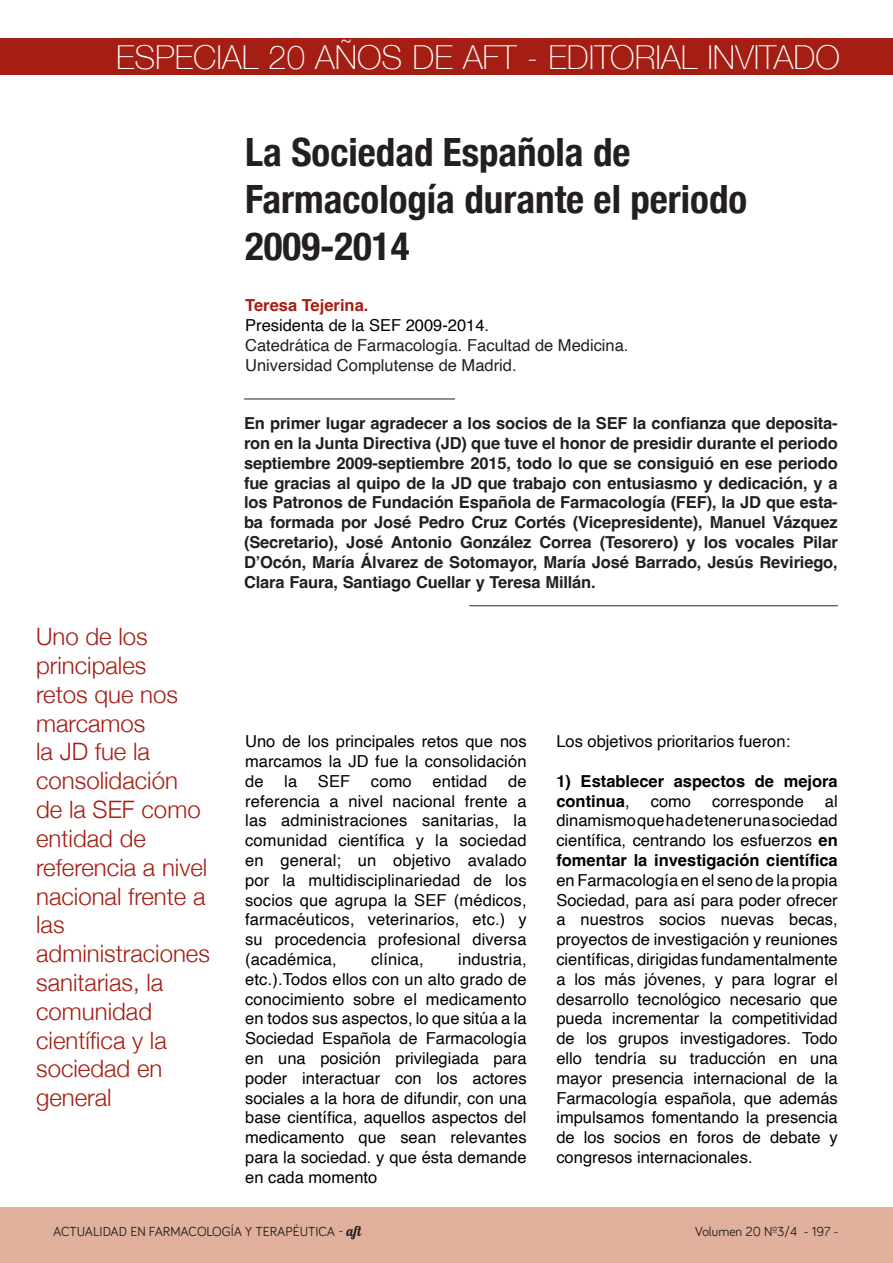
<style>
.page{position:relative;width:893px;height:1263px;background:#fff}
.page>*{position:absolute;margin:0;border:0;box-sizing:border-box;transform-origin:0 0}
.Titular{font:700 condensed 39px/46.8px "Helvetica Neue";color:#231f20}
.t1{font:100 33px "Helvetica Neue";color:#fff}
.t2{font:300 24px/28.8px "Helvetica Neue";color:#a41e14}
.t3{font:16.5px/19.8px "Helvetica";color:#000001;text-align:justify}
.ENTRADILLA_EDITORIAL{font:700 16.5px/19.8px "Helvetica";letter-spacing:-.01em;color:#231f20;text-align:justify}
.t4{font:16.5px "Helvetica";color:#231f20}
.t5{font:700 16.5px/19.8px "Helvetica";color:#000001}
.t6{font:700 16.5px "Helvetica";color:#a41e14}
.t7{font:13.5px "Bariol";color:#231f20}
.s1{font-weight:400}
.s2{font-weight:700}
.s3{font-family:"Lobster 1.4"}
</style>
<div class="page">
<div style="left:0;top:1207px;width:893px;height:56px;background:#e1b09c"></div>
<div style="left:0;top:38px;width:893px;height:36px;background:#a41e14"></div>
<hr style="left:244px;top:399px;width:211px;height:1px;background:#231f20">
<hr style="left:469px;top:605px;width:369px;height:1px;background:#231f20">
<h2 class="t1" style="left:116px;top:32px;width:725px">ESPECIAL 20 AÑOS DE AFT - EDITORIAL INVITADO</h2>
<p class="Titular" style="left:245px;top:126px;width:504px">La Sociedad Española de<br>Farmacología durante el periodo<br>2009-2014</p>
<p class="t6" style="left:245px;top:296px;width:125px">Teresa Tejerina.</p>
<p class="t3" style="left:245px;top:316px;width:245px">Presidenta de la SEF 2009-2014.</p>
<p class="t4" style="left:245px;top:332px;width:385px">Catedrática de Farmacología. Facultad de Medicina.</p>
<p class="t4" style="left:245px;top:352px;width:273px">Universidad Complutense de Madrid.</p>
<p class="t2" style="left:36px;top:620px;width:143px">Uno de los principales retos que nos marcamos<br>la JD fue la consolidación</p>
<p class="t2" style="left:36px;top:793px;width:173px">de la SEF como entidad de referencia a nivel nacional frente a las</p>
<p class="t2" style="left:36px;top:937px;width:175px">administraciones sanitarias, la comunidad científica y la sociedad en</p>
<p class="t2" style="left:36px;top:1081px;width:77px">general</p>
<p class="ENTRADILLA_EDITORIAL" style="left:244px;top:415px;width:595px">En primer lugar agradecer a los socios de la SEF la confianza que deposita&shy;ron en la Junta Directiva (JD) que tuve el honor de presidir durante el periodo septiembre 2009-septiembre 2015, todo lo que se consiguió en ese periodo fue gracias al quipo de la JD que trabajo con entusiasmo y dedicación, y a los Patronos de Fundación Española de Farmacología (FEF), la JD que esta&shy;ba formada por José Pedro Cruz Cortés (Vicepresidente), Manuel Vázquez (Secretario), José Antonio González Correa (Tesorero) y los vocales Pilar D’Ocón, María Álvarez de Sotomayor, María José Barrado, Jesús Reviriego, Clara Faura, Santiago Cuellar y Teresa Millán.</p>
<p class="t3" style="left:245px;top:732px;width:283px">Uno de los principales retos que nos marcamos la JD fue la consolidación de la SEF como entidad de referencia a nivel nacional frente a las administraciones sanitarias, la comunidad científica y la sociedad en general; un objetivo avalado por la multidisciplinariedad de los socios que agrupa la SEF (médicos, farmacéuticos, veterinarios, etc.) y su procedencia profesional diversa (académica,</p>
<p class="t3" style="left:371px;top:950px;width:54px">clínica,</p>
<p class="t3" style="left:245px;top:950px;width:283px;text-indent:213px">industria, etc.).Todos ellos con un alto grado de conocimiento sobre el medicamento en todos sus aspectos, lo que sitúa a la Sociedad Española de Farmacología en una posición privilegiada para poder interactuar con los actores sociales a la hora de difundir, con una base científica, aquellos aspectos del medicamento que sean relevantes para la sociedad. y que ésta demande en cada momento</p>
<p class="t3" style="left:556px;top:732px;width:235px">Los objetivos prioritarios fueron:</p>
<p class="t5" style="left:556px;top:773px;width:283px">1) Establecer aspectos de mejora continua<span class="s1">,</span></p>
<p class="t3" style="left:651px;top:791px;width:42px">como</p>
<p class="t3" style="left:712px;top:791px;width:93px">corresponde</p>
<p class="t3" style="left:556px;top:791px;width:283px;text-indent:269px">al dinamismo que ha de tener una sociedad científica, centrando los esfuerzos <span class="s2">en fomentar la investigación científica </span>en Farmacología en el seno de la propia Sociedad, para así para poder ofrecer a nuestros socios nuevas becas, proyectos de investigación y reuniones científicas, dirigidas fundamentalmente a los más jóvenes, y para lograr el desarrollo tecnológico necesario que pueda incrementar la competitividad de los grupos investigadores. Todo ello tendría su traducción en una mayor presencia internacional de la Farmacología española, que además impulsamos fomentando la presencia de los socios en foros de debate y congresos internacionales.</p>
<p class="t7" style="left:53px;top:1222px;width:313px">ACTUALIDAD EN FARMACOLOGÍA Y TERAPÉUTICA - <span class="s3">aft</span></p>
<p class="t7" style="left:695px;top:1222px;width:145px">Volumen 20 Nº3/4 - 197 -</p>
</div>
